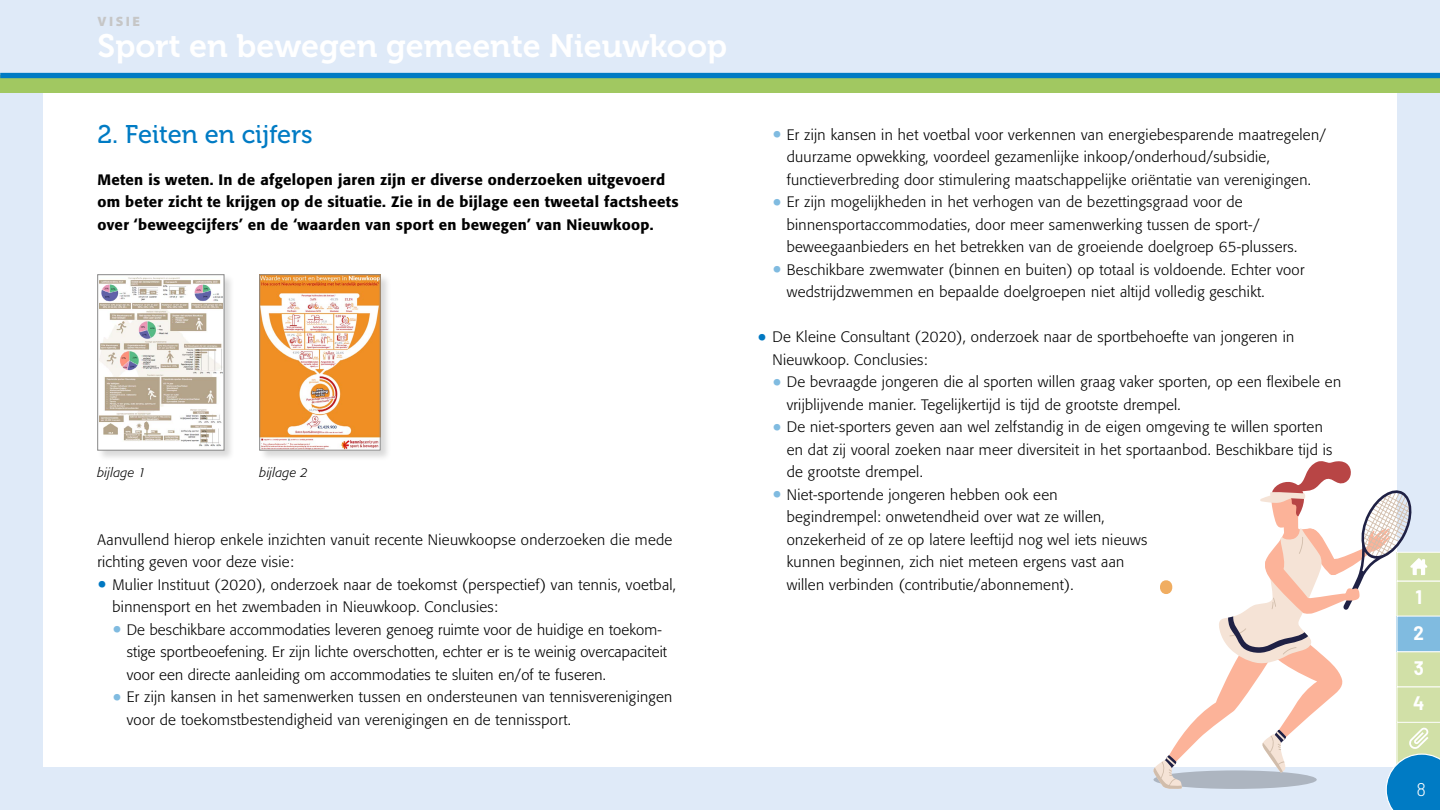
<style>
.page{position:relative;width:1440px;height:810px;background:#fff}
.page>*{position:absolute;margin:0;border:0;box-sizing:border-box;transform-origin:0 0}
.t1{font:32.25px "Museo 700";color:#fff}
.t2{font:25.5px "Museo 500";color:#007bc4}
.t3{font:700 19.05px "Barlow";color:#fff}
.t4{font:300 18.52px "Barlow";color:#fff}
.t5{font:300 15px/22.5px "Formata";letter-spacing:.02em;color:#000}
.t6{font:500 15px/22.5px "Formata";letter-spacing:.02em;color:#000}
.t7{font:900 13.58px "Myriad Pro";letter-spacing:.18em;color:#c6c6c6}
.t8{font:italic 300 12.75px "Formata";letter-spacing:.02em;color:#000}
.s1{font-size:27.75px;color:#80bbe0}
.s2{font-size:27.75px;color:#0078c2}
</style>
<div class="page">
<div style="left:0;top:0;width:1440px;height:76px;background:#dfeaf8"></div>
<div style="left:0;top:767px;width:1426px;height:43px;background:#dfeaf8"></div>
<div style="left:0;top:93px;width:43px;height:693px;background:#dfeaf8"></div>
<div style="left:1397px;top:93px;width:43px;height:693px;background:#dfeaf8"></div>
<div style="left:0;top:76px;width:1440px;height:17px;background:#a1c861"></div>
<div style="left:0;top:73px;width:1440px;height:5px;background:#007bc4"></div>
<div style="left:97px;top:274px;width:138px;height:187px;background:#000;opacity:.15"></div>
<img style="left:100px;top:277px;width:122px;height:171px">
<div style="left:259px;top:274px;width:133px;height:187px;background:#000;opacity:.15"></div>
<img style="left:262px;top:276px;width:116px;height:172px">
<svg style="left:1153px;top:461px;width:287px;height:349px"></svg>
<p class="t7" style="left:98px;top:14px;width:44px">VISIE</p>
<h1 class="t1" style="left:98px;top:27px;width:631px">Sport en bewegen gemeente Nieuwkoop</h1>
<h2 class="t2" style="left:98px;top:120px;width:217px">2. Feiten en cijfers</h2>
<p class="t6" style="left:98px;top:168px;width:583px">Meten is weten. In de afgelopen jaren zijn er diverse onderzoeken uitgevoerd om beter zicht te krijgen op de situatie. Zie in de bijlage een tweetal factsheets over ‘beweegcijfers’ en de ‘waarden van sport en bewegen’ van Nieuwkoop.</p>
<p class="t5" style="left:787px;top:123px;width:541px;text-indent:-14px"><span class="s1">•</span> Er zijn kansen in het voetbal voor verkennen van energiebesparende maatregelen/ duurzame opwekking, voordeel gezamenlijke inkoop/onderhoud/subsidie, functieverbreding door stimulering maatschappelijke oriëntatie van verenigingen.</p>
<p class="t5" style="left:787px;top:191px;width:512px;text-indent:-14px"><span class="s1">•</span> Er zijn mogelijkheden in het verhogen van de bezettingsgraad voor de binnensportaccommodaties, door meer samenwerking tussen de sport-/ beweegaanbieders en het betrekken van de groeiende doelgroep 65-plussers.</p>
<p class="t5" style="left:787px;top:258px;width:519px;text-indent:-14px"><span class="s1">•</span> Beschikbare zwemwater (binnen en buiten) op totaal is voldoende. Echter voor wedstrijdzwemmen en bepaalde doelgroepen niet altijd volledig geschikt.</p>
<p class="t5" style="left:773px;top:326px;width:523px;text-indent:-15px"><span class="s2">•</span> De Kleine Consultant (2020), onderzoek naar de sportbehoefte van jongeren in<br>Nieuwkoop. Conclusies:</p>
<p class="t5" style="left:787px;top:371px;width:556px;text-indent:-14px"><span class="s1">•</span> De bevraagde jongeren die al sporten willen graag vaker sporten, op een flexibele en vrijblijvende manier. Tegelijkertijd is tijd de grootste drempel.</p>
<p class="t5" style="left:787px;top:416px;width:547px;text-indent:-14px"><span class="s1">•</span> De niet-sporters geven aan wel zelfstandig in de eigen omgeving te willen sporten en dat zij vooral zoeken naar meer diversiteit in het sportaanbod. Beschikbare tijd is de grootste drempel.</p>
<p class="t5" style="left:787px;top:483px;width:362px;text-indent:-14px"><span class="s1">•</span> Niet-sportende jongeren hebben ook een begindrempel: onwetendheid over wat ze willen, onzekerheid of ze op latere leeftijd nog wel iets nieuws kunnen beginnen, zich niet meteen ergens vast aan willen verbinden (contributie/abonnement).</p>
<p class="t8" style="left:98px;top:465px;width:50px">bijlage 1</p>
<p class="t8" style="left:260px;top:465px;width:50px">bijlage 2</p>
<p class="t5" style="left:98px;top:528px;width:576px">Aanvullend hierop enkele inzichten vanuit recente Nieuwkoopse onderzoeken die mede richting geven voor deze visie:</p>
<p class="t5" style="left:113px;top:573px;width:565px;text-indent:-15px"><span class="s2">•</span> Mulier Instituut (2020), onderzoek naar de toekomst (perspectief) van tennis, voetbal, binnensport en het zwembaden in Nieuwkoop. Conclusies:</p>
<p class="t5" style="left:127px;top:618px;width:542px;text-indent:-14px"><span class="s1">•</span> De beschikbare accommodaties leveren genoeg ruimte voor de huidige en toekom&shy;stige sportbeoefening. Er zijn lichte overschotten, echter er is te weinig overcapaciteit voor een directe aanleiding om accommodaties te sluiten en/of te fuseren.</p>
<p class="t5" style="left:127px;top:686px;width:547px;text-indent:-14px"><span class="s1">•</span> Er zijn kansen in het samenwerken tussen en ondersteunen van tennisverenigingen voor de toekomstbestendigheid van verenigingen en de tennissport.</p>
<p class="t3" style="left:1413px;top:689px;width:13px">4</p>
<p class="t3" style="left:1416px;top:583px;width:8px">1</p>
<p class="t3" style="left:1414px;top:619px;width:12px">2</p>
<p class="t3" style="left:1414px;top:654px;width:12px">3</p>
<p class="t4" style="left:1417px;top:776px;width:11px">8</p>
</div>
